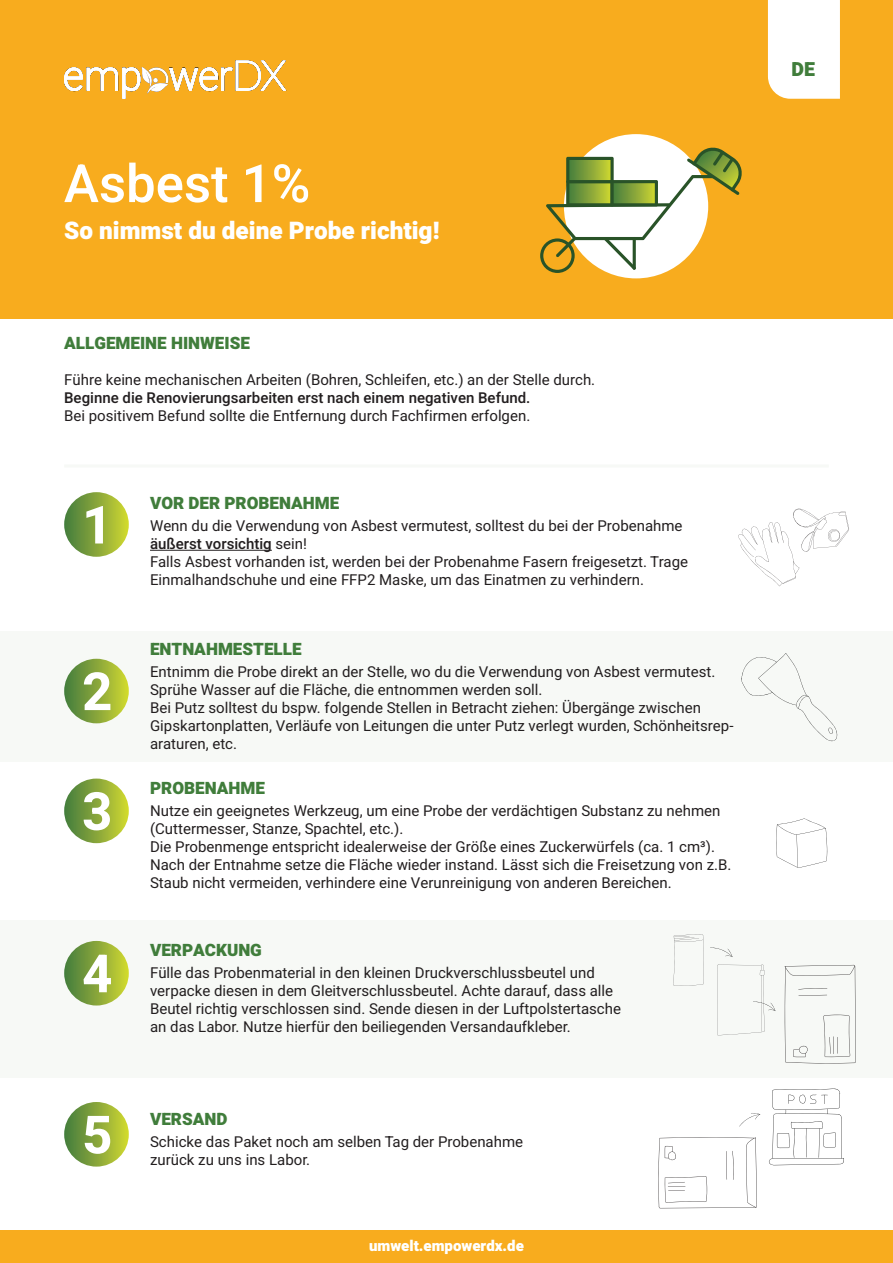
<style>
.page{position:relative;width:893px;height:1263px;background:#fff}
.page>*{position:absolute;margin:0;border:0;box-sizing:border-box;transform-origin:0 0}
.t1{font:500 52.65px "Heebo";color:#fff}
.t2{font:700 52.65px "Heebo";color:#fff}
.t3{font:900 24.3px "Heebo";color:#fff}
.t4{font:900 19.5px "Heebo";color:#407d3b}
.t5{font:900 17.1px "Heebo";color:#407d3b}
.t6{font:15px/18px "Heebo";color:#231f20}
.t7{font:500 15px "Heebo";color:#231f20}
.t8{font:900 15px "Heebo";color:#fff}
.s1{font-weight:500}
</style>
<div class="page">
<div style="left:0;top:1230px;width:893px;height:33px;background:#f8ac1e"></div>
<div style="left:0;top:631px;width:893px;height:131px;background:#f7f9f6"></div>
<div style="left:0;top:920px;width:893px;height:157px;background:#f7f9f6"></div>
<div style="left:0;top:0;width:893px;height:318px;background:#f8ac1e"></div>
<div style="left:768px;top:0;width:72px;height:99px;background:#fff"></div>
<svg style="left:64px;top:61px;width:222px;height:38px"></svg>
<div style="left:64px;top:492px;width:65px;height:65px;background:linear-gradient(to right,#477d44,#d0d737);border-radius:32px"></div>
<hr style="left:150px;top:550px;width:122px;height:1px;background:#231f20">
<div style="left:64px;top:659px;width:65px;height:64px;background:linear-gradient(to right,#447b41,#d0d733);border-radius:32px"></div>
<svg style="left:64px;top:778px;width:65px;height:65px;background:#8ba93c"></svg>
<div style="left:64px;top:941px;width:65px;height:64px;background:linear-gradient(to right,#447b41,#d0d733);border-radius:32px"></div>
<div style="left:64px;top:1102px;width:65px;height:64px;background:linear-gradient(to right,#447b41,#d0d734);border-radius:32px"></div>
<div style="left:564px;top:134px;width:144px;height:144px;background:#fff;border-radius:50%"></div>
<svg style="left:540px;top:147px;width:202px;height:126px"></svg>
<hr style="left:64px;top:464px;width:765px;height:3px;background:#f7f9f6">
<svg style="left:741px;top:653px;width:96px;height:88px"></svg>
<svg style="left:738px;top:508px;width:111px;height:78px"></svg>
<svg style="left:776px;top:818px;width:51px;height:50px"></svg>
<svg style="left:710px;top:947px;width:22px;height:10px"></svg>
<svg style="left:673px;top:934px;width:31px;height:52px"></svg>
<svg style="left:717px;top:964px;width:58px;height:71px"></svg>
<svg style="left:784px;top:965px;width:72px;height:98px"></svg>
<svg style="left:739px;top:1113px;width:21px;height:13px"></svg>
<svg style="left:769px;top:1088px;width:75px;height:77px"></svg>
<svg style="left:658px;top:1137px;width:99px;height:71px"></svg>
<h1 class="t1" style="left:64px;top:147px;width:248px">Asbest 1%</h1>
<h2 class="t3" style="left:64px;top:214px;width:377px">So nimmst du deine Probe richtig!</h2>
<p class="t5" style="left:64px;top:331px;width:187px">ALLGEMEINE HINWEISE</p>
<p class="t6" style="left:64px;top:371px;width:532px">Führe keine mechanischen Arbeiten (Bohren, Schleifen, etc.) an der Stelle durch.</p>
<p class="t7" style="left:64px;top:388px;width:468px">Beginne die Renovierungsarbeiten erst nach einem negativen Befund.</p>
<p class="t6" style="left:64px;top:407px;width:468px">Bei positivem Befund sollte die Entfernung durch Fachfirmen erfolgen.</p>
<h1 class="t2" style="left:82px;top:488px;width:32px">1</h1>
<p class="t5" style="left:150px;top:491px;width:191px">VOR DER PROBENAHME</p>
<p class="t6" style="left:150px;top:517px;width:540px">Wenn du die Verwendung von Asbest vermutest, solltest du bei der Probenahme <span class="s1">äußerst vorsichtig</span> sein!<br>Falls Asbest vorhanden ist, werden bei der Probenahme Fasern freigesetzt. Trage Einmalhandschuhe und eine FFP2 Maske, um das Einatmen zu verhindern.</p>
<p class="t5" style="left:150px;top:637px;width:153px">ENTNAHMESTELLE</p>
<h1 class="t2" style="left:82px;top:655px;width:32px">2</h1>
<p class="t6" style="left:150px;top:663px;width:585px">Entnimm die Probe direkt an der Stelle, wo du die Verwendung von Asbest vermutest.<br>Sprühe Wasser auf die Fläche, die entnommen werden soll.<br>Bei Putz solltest du bspw. folgende Stellen in Betracht ziehen: Übergänge zwischen Gipskartonplatten, Verläufe von Leitungen die unter Putz verlegt wurden, Schönheitsrep&shy;araturen, etc.</p>
<p class="t5" style="left:150px;top:776px;width:116px">PROBENAHME</p>
<h1 class="t2" style="left:82px;top:775px;width:32px">3</h1>
<p class="t6" style="left:150px;top:802px;width:583px">Nutze ein geeignetes Werkzeug, um eine Probe der verdächtigen Substanz zu nehmen (Cuttermesser, Stanze, Spachtel, etc.).<br>Die Probenmenge entspricht idealerweise der Größe eines Zuckerwürfels (ca. 1 cm³).<br>Nach der Entnahme setze die Fläche wieder instand. Lässt sich die Freisetzung von z.B.<br>Staub nicht vermeiden, verhindere eine Verunreinigung von anderen Bereichen.</p>
<p class="t5" style="left:150px;top:938px;width:113px">VERPACKUNG</p>
<h1 class="t2" style="left:82px;top:937px;width:32px">4</h1>
<p class="t6" style="left:150px;top:964px;width:472px">Fülle das Probenmaterial in den kleinen Druckverschlussbeutel und verpacke diesen in dem Gleitverschlussbeutel. Achte darauf, dass alle Beutel richtig verschlossen sind. Sende diesen in der Luftpolstertasche an das Labor. Nutze hierfür den beiliegenden Versandaufkleber.</p>
<h1 class="t2" style="left:82px;top:1098px;width:32px">5</h1>
<p class="t5" style="left:150px;top:1107px;width:79px">VERSAND</p>
<p class="t6" style="left:150px;top:1133px;width:375px">Schicke das Paket noch am selben Tag der Probenahme zurück zu uns ins Labor.</p>
<p class="t8" style="left:369px;top:1235px;width:156px">umwelt.empowerdx.de</p>
<h3 class="t4" style="left:792px;top:56px;width:25px">DE</h3>
</div>
